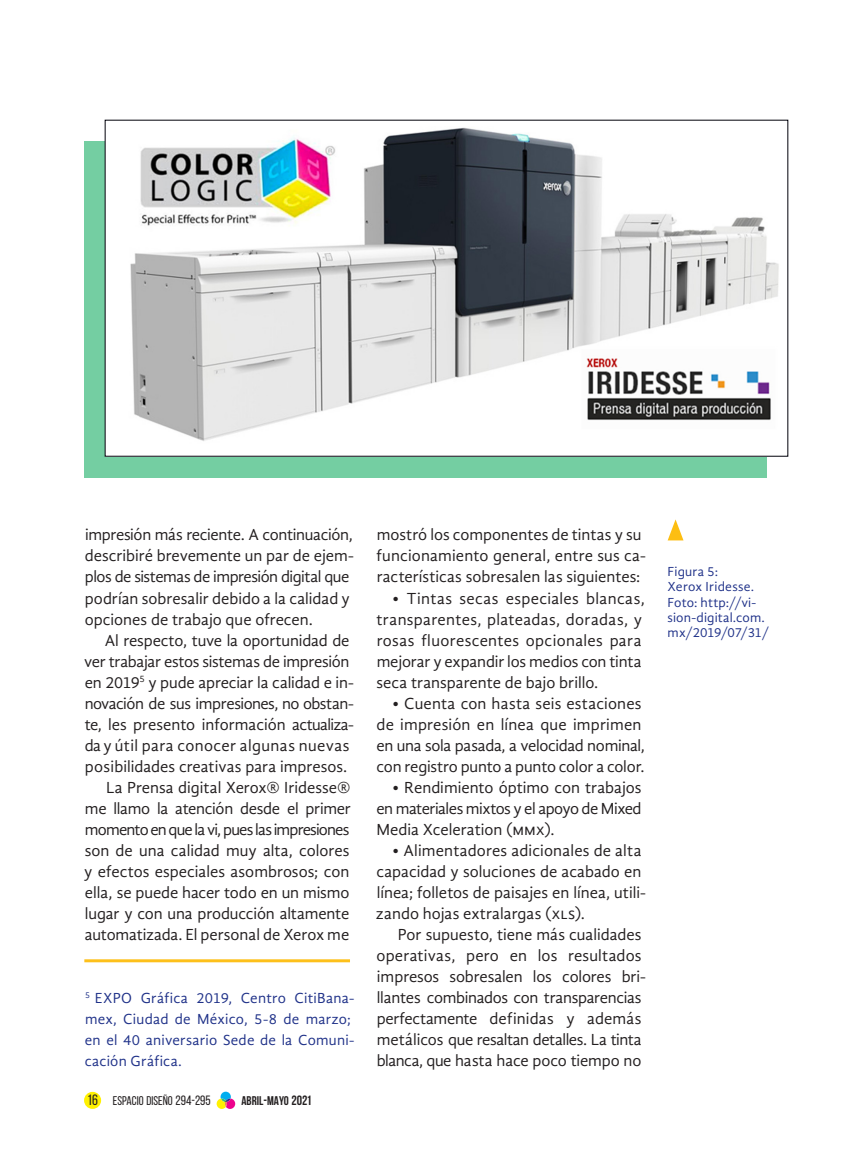
<style>
.page{position:relative;width:851px;height:1149px;background:#fff}
.page>*{position:absolute;margin:0;border:0;box-sizing:border-box;transform-origin:0 0}
.Cuerpo_con_sangría{font:16.5px/21px "Gandhi Sans";letter-spacing:-.005em;color:#231f20}
.Nota_al_pie_de_págin{font:15px/21px "Gandhi Sans";letter-spacing:.015em;color:#203289}
.Pie_de_foto_izquierd{font:13.5px/15px "Gandhi Sans";letter-spacing:-.005em;color:#203289}
.t1{font:12.6px "Bebas Neue";color:#231f20}
.t2{font:700 12.6px "Bebas Neue";color:#231f20}
.s1{font-size:15px}
.s2{font-size:13.5px}
</style>
<div class="page">
<div style="left:84px;top:1091px;width:17px;height:17px;background:#fff101;border-radius:50%"></div>
<svg style="left:216px;top:1091px;width:19px;height:17px"></svg>
<svg style="left:84px;top:141px;width:682px;height:336px;background:#79c8a2"></svg>
<svg style="left:667px;top:519px;width:16px;height:21px"></svg>
<img style="left:107px;top:127px;width:672px;height:327px">
<hr style="left:84px;top:959px;width:266px;height:3px;background:#fdc01b">
<p class="Cuerpo_con_sangría" style="left:85px;top:524px;width:271px">impresión más reciente. A continuación, describiré brevemente un par de ejem&shy;plos de sistemas de impresión digital que podrían sobresalir debido a la calidad y opciones de trabajo que ofrecen.</p>
<p class="Cuerpo_con_sangría" style="left:84px;top:629px;width:271px;text-indent:21px">Al respecto, tuve la oportunidad de ver trabajar estos sistemas de impresión en 2019<sup>5</sup> y pude apreciar la calidad e in&shy;novación de sus impresiones, no obstan&shy;te, les presento información actualiza&shy;da y útil para conocer algunas nuevas posibilidades creativas para impresos.</p>
<p class="Cuerpo_con_sangría" style="left:84px;top:776px;width:268px;text-align:justify;text-indent:22px">La Prensa digital Xerox® Iridesse® me llamo la atención desde el primer momento en que la vi, pues las impresiones son de una calidad muy alta, colores y efectos especiales asombrosos; con ella, se puede hacer todo en un mismo lugar y con una producción altamente automatizada. El personal de Xerox me</p>
<p class="Nota_al_pie_de_págin" style="left:85px;top:986px;width:271px"><sup>5</sup> EXPO Gráfica 2019, Centro CitiBana&shy;mex, Ciudad de México, 5-8 de marzo; en el 40 aniversario Sede de la Comuni&shy;cación Gráfica.</p>
<p class="t1" style="left:87px;top:1093px;width:125px"><span class="s1">16</span> ESPACIO DISEÑO <span class="s2">294-295</span></p>
<p class="t2" style="left:241px;top:1093px;width:72px">ABRIL<span class="s2">-</span>MAYO <span class="s2">2021</span></p>
<p class="Cuerpo_con_sangría" style="left:376px;top:524px;width:271px">mostró los componentes de tintas y su funcionamiento general, entre sus ca&shy;racterísticas sobresalen las siguientes:</p>
<p class="Cuerpo_con_sangría" style="left:376px;top:587px;width:270px;text-indent:16px">• Tintas secas especiales blancas, transparentes, plateadas, doradas, y rosas fluorescentes opcionales para mejorar y expandir los medios con tinta seca transparente de bajo brillo.</p>
<p class="Cuerpo_con_sangría" style="left:376px;top:692px;width:270px;text-indent:16px">• Cuenta con hasta seis estaciones de impresión en línea que imprimen en una sola pasada, a velocidad nominal, con registro punto a punto color a color.</p>
<p class="Cuerpo_con_sangría" style="left:376px;top:776px;width:266px;text-align:justify;text-indent:16px">• Rendimiento óptimo con trabajos en materiales mixtos y el apoyo de Mixed Media Xceleration (mmx).</p>
<p class="Cuerpo_con_sangría" style="left:376px;top:839px;width:271px;text-indent:17px">• Alimentadores adicionales de alta capacidad y soluciones de acabado en línea; folletos de paisajes en línea, utili&shy;zando hojas extralargas (xls).</p>
<p class="Cuerpo_con_sangría" style="left:376px;top:923px;width:271px;text-indent:21px">Por supuesto, tiene más cualidades operativas, pero en los resultados impresos sobresalen los colores bri&shy;llantes combinados con transparencias perfectamente definidas y además metálicos que resaltan detalles. La tinta blanca, que hasta hace poco tiempo no</p>
<p class="Pie_de_foto_izquierd" style="left:667px;top:564px;width:52px">Figura 5:</p>
<p class="Pie_de_foto_izquierd" style="left:667px;top:579px;width:88px">Xerox Iridesse.</p>
<p class="Pie_de_foto_izquierd" style="left:667px;top:594px;width:103px">Foto: http://vi&shy;sion-digital.com. mx/2019/07/31/</p>
</div>
